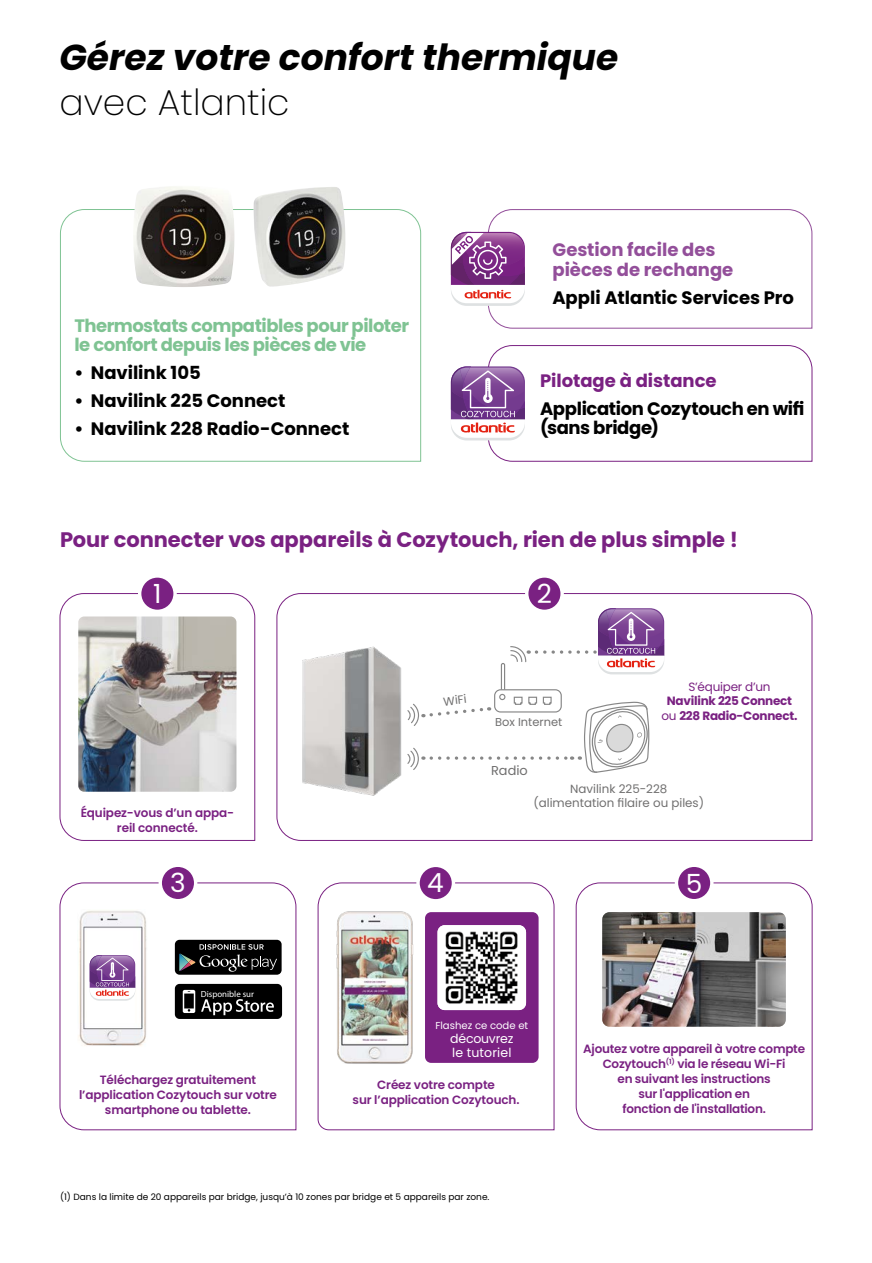
<style>
.page{position:relative;width:872px;height:1263px;background:#fff}
.page>*{position:absolute;margin:0;border:0;box-sizing:border-box;transform-origin:0 0}
.t1{font:italic 700 36px "Poppins";color:#000}
.t2{font:200 36px "Poppins";color:#000}
.t3{font:26.4px "Poppins";color:#fff}
.t4{font:700 21px "Poppins";color:#7a2182}
.t5{font:700 18px/19.5px "Poppins";letter-spacing:-.005em;color:#000}
.t6{font:700 18px/19.5px "Poppins";letter-spacing:-.025em;color:#7fc393}
.t7{font:700 18px/19.5px "Poppins";color:#934f9a}
.t8{font:700 18px "Poppins";color:#7a2182}
.t9{font:12.9px "Poppins";color:#706f6f}
.t10{font:12.45px/14.1px "Poppins";letter-spacing:-.005em;color:#fff}
.t11{font:600 12px/15px "Poppins";letter-spacing:-.01em;color:#7a2182;text-align:center}
.t12{font:700 12px/14.4px "Poppins";letter-spacing:-.02em;color:#7a2182;text-align:center}
.t13{font:12px "Poppins";letter-spacing:-.02em;color:#7a2182}
.t14{font:11.85px/13.4px "Poppins";color:#706f6f;text-align:center}
.t15{font:11.4px "Poppins";color:#706f6f}
.t16{font:10.05px "Poppins";color:#fff}
.t17{font:9px "Poppins";color:#000}
.t18{font:8.85px "Myriad Pro";color:#fff}
.s1{font-weight:400}
</style>
<div class="page">
<svg style="left:60px;top:209px;width:361px;height:253px"></svg>
<svg style="left:59px;top:882px;width:238px;height:249px"></svg>
<svg style="left:317px;top:882px;width:238px;height:249px"></svg>
<div style="left:418px;top:865px;width:35px;height:36px;background:#7a2182;border-radius:50%"></div>
<div style="left:416px;top:864px;width:39px;height:38px;border:3px solid #fff;border-radius:50%"></div>
<svg style="left:575px;top:882px;width:238px;height:249px"></svg>
<svg style="left:676px;top:865px;width:36px;height:36px"></svg>
<div style="left:674px;top:863px;width:39px;height:39px;border:3px solid #fff;border-radius:50%"></div>
<img style="left:602px;top:912px;width:184px;height:115px">
<div style="left:425px;top:912px;width:113px;height:151px;background:#7a2182;border-radius:6px"></div>
<img style="left:437px;top:925px;width:89px;height:85px">
<img style="left:335px;top:910px;width:79px;height:155px">
<div style="left:175px;top:940px;width:107px;height:35px;background:#000;border-radius:5px"></div>
<svg style="left:179px;top:944px;width:98px;height:28px"></svg>
<div style="left:175px;top:984px;width:107px;height:35px;background:#000;border-radius:5px"></div>
<svg style="left:201px;top:999px;width:73px;height:16px"></svg>
<svg style="left:183px;top:990px;width:12px;height:23px"></svg>
<img style="left:77px;top:909px;width:70px;height:138px">
<svg style="left:90px;top:955px;width:45px;height:46px"></svg>
<svg style="left:59px;top:593px;width:197px;height:248px"></svg>
<img style="left:78px;top:616px;width:158px;height:176px">
<div style="left:160px;top:865px;width:36px;height:36px;background:#7a2182;border-radius:50%"></div>
<div style="left:159px;top:863px;width:38px;height:39px;border:3px solid #fff;border-radius:50%"></div>
<div style="left:140px;top:576px;width:35px;height:35px;background:#7a2182;border-radius:50%"></div>
<div style="left:138px;top:574px;width:39px;height:39px;border:3px solid #fff;border-radius:50%"></div>
<img style="left:133px;top:186px;width:101px;height:101px">
<img style="left:253px;top:187px;width:93px;height:100px">
<svg style="left:451px;top:345px;width:362px;height:117px"></svg>
<svg style="left:276px;top:593px;width:537px;height:248px"></svg>
<div style="left:527px;top:576px;width:35px;height:35px;background:#7a2182;border-radius:50%"></div>
<div style="left:525px;top:574px;width:39px;height:39px;border:3px solid #fff;border-radius:50%"></div>
<svg style="left:407px;top:608px;width:257px;height:165px"></svg>
<img style="left:296px;top:646px;width:105px;height:151px">
<svg style="left:451px;top:209px;width:362px;height:120px"></svg>
<h1 class="t1" style="left:60px;top:37px;width:560px">Gérez votre confort thermique</h1>
<h1 class="t2" style="left:60px;top:82px;width:232px">avec Atlantic</h1>
<h3 class="t6" style="left:74px;top:316px;width:336px">Thermostats compatibles pour piloter le confort depuis les pièces de vie</h3>
<h3 class="t5" style="left:74px;top:363px;width:128px">• Navilink 105</h3>
<h3 class="t5" style="left:74px;top:391px;width:212px">• Navilink 225 Connect</h3>
<h3 class="t5" style="left:74px;top:419px;width:276px">• Navilink 228 Radio-Connect</h3>
<h3 class="t7" style="left:552px;top:240px;width:182px">Gestion facile des pièces de rechange</h3>
<h3 class="t5" style="left:552px;top:288px;width:243px">Appli Atlantic Services Pro</h3>
<h3 class="t8" style="left:540px;top:370px;width:178px">Pilotage à distance</h3>
<h3 class="t5" style="left:540px;top:399px;width:266px">Application Cozytouch en wifi (sans bridge)</h3>
<h3 class="t4" style="left:60px;top:527px;width:679px">Pour connecter vos appareils à Cozytouch, rien de plus simple !</h3>
<h2 class="t3" style="left:153px;top:578px;width:10px">1</h2>
<p class="t11" style="left:81px;top:806px;width:155px">Équipez-vous d’un appa&shy;reil connecté.</p>
<h2 class="t3" style="left:170px;top:868px;width:17px">3</h2>
<p class="t18" style="left:201px;top:989px;width:55px">Disponible sur</p>
<p class="t11" style="left:79px;top:1072px;width:199px">Téléchargez gratuitement l’application Cozytouch sur votre smartphone ou tablette.</p>
<h2 class="t3" style="left:537px;top:578px;width:17px">2</h2>
<p class="t14" style="left:443px;top:695px;width:25px;rotate:-6deg">WiFi</p>
<p class="t15" style="left:495px;top:716px;width:69px">Box Internet</p>
<p class="t9" style="left:491px;top:763px;width:38px">Radio</p>
<p class="t13" style="left:688px;top:680px;width:84px">S’équiper d’un</p>
<p class="t12" style="left:661px;top:694px;width:137px">Navilink 225 Connect <span class="s1">ou</span> 228 Radio-Connect.</p>
<p class="t14" style="left:533px;top:782px;width:172px">Navilink 225-228 (alimentation filaire ou piles)</p>
<h2 class="t3" style="left:427px;top:868px;width:18px">4</h2>
<h2 class="t3" style="left:685px;top:868px;width:18px">5</h2>
<p class="t16" style="left:435px;top:1019px;width:94px">Flashez ce code et</p>
<p class="t10" style="left:450px;top:1031px;width:65px">découvrez le tutoriel</p>
<p class="t11" style="left:352px;top:1077px;width:168px">Créez votre compte<br>sur l’application Cozytouch.</p>
<p class="t11" style="left:583px;top:1041px;width:223px">Ajoutez votre appareil à votre compte<br>Cozytouch<sup>(1)</sup> via le réseau Wi-Fi<br>en suivant les instructions<br>sur l'application en<br>fonction de l'installation.</p>
<p class="t17" style="left:60px;top:1192px;width:431px">(1) Dans la limite de 20 appareils par bridge, jusqu’à 10 zones par bridge et 5 appareils par zone.</p>
</div>
